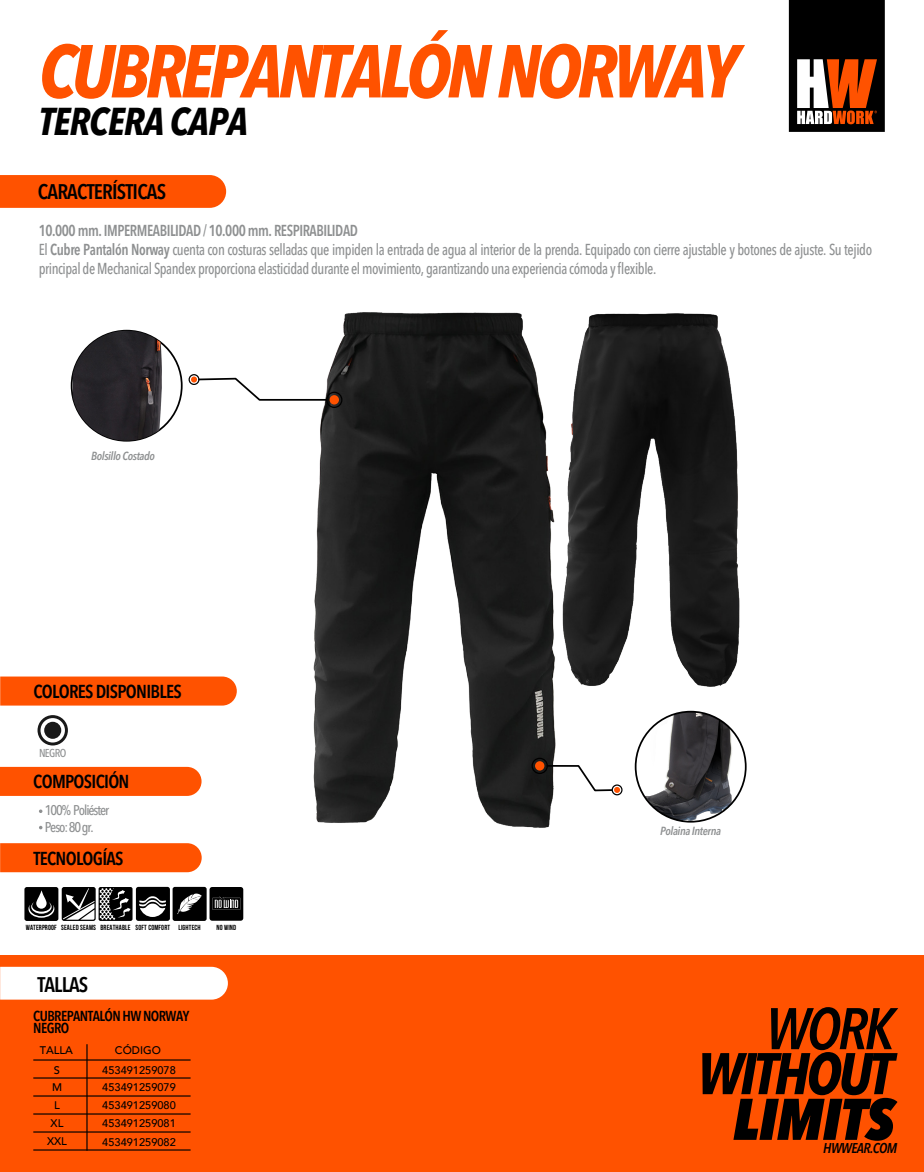
<style>
.page{position:relative;width:924px;height:1172px;background:#fff}
.page>*{position:absolute;margin:0;border:0;box-sizing:border-box;transform-origin:0 0}
.t1{font:italic 700 condensed 74.02px "Avenir Next LT Pro";letter-spacing:-.06em;color:#ff5200}
.t2{font:italic 700 condensed 58.01px "Avenir Next LT Pro";letter-spacing:-.05em;color:#000}
.t3{font:italic 800 condensed 58.01px "Avenir Next LT Pro";letter-spacing:-.01em;color:#000}
.t4{font:italic 600 condensed 58.01px "Avenir Next LT Pro";color:#000}
.t5{font:italic 700 condensed 38.41px "Avenir Next LT Pro";letter-spacing:-.025em;color:#000}
.t6{font:600 condensed 21px "Avenir Next LT Pro";letter-spacing:-.04em;color:#000}
.t7{font:600 condensed 18.55px "Avenir Next LT Pro";letter-spacing:-.04em;color:#000}
.t8{font:500 condensed 15.75px/18.9px "Avenir Next LT Pro";letter-spacing:-.03em;color:#8e9091;scale:.91 1}
.t9{font:600 condensed 14.35px/12.4px "Avenir Next LT Pro";letter-spacing:-.04em;color:#000}
.t10{font:italic 600 condensed 14.09px "Avenir Next LT Pro";letter-spacing:-.04em;color:#000}
.t11{font:500 condensed 14px/16.8px "Avenir Next LT Pro";letter-spacing:-.075em;color:#8e9091}
.t12{font:italic 600 condensed 11.64px "Avenir Next LT Pro";letter-spacing:-.035em;color:#8e9091}
.t13{font:500 condensed 11.38px "Avenir Next LT Pro";letter-spacing:-.05em;color:#8e9091}
.t14{font:500 11.03px/17.8px "Avenir";color:#000;text-align:center}
.t15{font:7.44px "Bebas Neue";letter-spacing:.02em;color:#000}
.t16{font:7.35px "Bebas Neue";letter-spacing:.02em;color:#000}
.s1{font-weight:600}
.s2{font-size:7.35px}
</style>
<div class="page">
<img style="left:708px;top:314px;width:32px;height:373px">
<div style="left:0;top:955px;width:923px;height:216px;background:#ff5200"></div>
<svg style="left:0;top:175px;width:226px;height:33px;background:#ff5505"></svg>
<svg style="left:788px;top:0;width:96px;height:132px;background:#533628"></svg>
<svg style="left:37px;top:715px;width:31px;height:30px"></svg>
<div style="left:44px;top:721px;width:17px;height:17px;background:#191919;border-radius:50%"></div>
<svg style="left:39px;top:809px;width:3px;height:4px"></svg>
<div style="left:0;top:676px;width:154px;height:29px;background:#ff5200"></div>
<div style="left:0;top:767px;width:154px;height:29px;background:#ff5200"></div>
<div style="left:0;top:843px;width:202px;height:29px;background:#ff5200"></div>
<div style="left:0;top:966px;width:228px;height:33px;background:#fff"></div>
<hr style="left:33px;top:1059px;width:157px;height:1px;background:#000">
<hr style="left:33px;top:1077px;width:157px;height:1px;background:#000">
<hr style="left:33px;top:1095px;width:157px;height:1px;background:#000">
<hr style="left:33px;top:1113px;width:157px;height:1px;background:#000">
<hr style="left:33px;top:1131px;width:157px;height:1px;background:#000">
<hr style="left:86px;top:1044px;width:1px;height:106px;background:#000">
<hr style="left:33px;top:1149px;width:157px;height:1px;background:#000">
<img style="left:73px;top:331px;width:81px;height:110px">
<img style="left:154px;top:312px;width:554px;height:516px">
<div style="left:24px;top:887px;width:34px;height:34px;background:#000;border-radius:2px"></div>
<svg style="left:62px;top:887px;width:34px;height:33px"></svg>
<svg style="left:28px;top:888px;width:66px;height:31px"></svg>
<svg style="left:98px;top:887px;width:34px;height:33px"></svg>
<svg style="left:100px;top:888px;width:30px;height:31px"></svg>
<div style="left:172px;top:886px;width:34px;height:34px;background:#000;border-radius:2px"></div>
<svg style="left:177px;top:893px;width:25px;height:21px"></svg>
<div style="left:136px;top:886px;width:34px;height:34px;background:#000;border-radius:2px"></div>
<svg style="left:139px;top:896px;width:27px;height:21px"></svg>
<div style="left:209px;top:887px;width:34px;height:33px;background:#000;border-radius:3px"></div>
<svg style="left:212px;top:896px;width:28px;height:13px"></svg>
<svg style="left:545px;top:764px;width:68px;height:28px"></svg>
<div style="left:611px;top:784px;width:11px;height:11px;border:1px solid #000;border-radius:50%"></div>
<svg style="left:613px;top:787px;width:7px;height:6px"></svg>
<div style="left:531px;top:757px;width:16px;height:17px;border:1px solid #000;border-radius:50%"></div>
<div style="left:535px;top:761px;width:9px;height:9px;background:#ff5200;border-radius:50%"></div>
<div style="left:326px;top:391px;width:16px;height:17px;border:1px solid #000;border-radius:50%"></div>
<div style="left:329px;top:395px;width:10px;height:9px;background:#ff5200;border-radius:50%"></div>
<div style="left:188px;top:374px;width:11px;height:11px;border:1px solid #000;border-radius:50%"></div>
<svg style="left:191px;top:376px;width:137px;height:25px"></svg>
<img style="left:635px;top:711px;width:104px;height:110px">
<div style="left:634px;top:710px;width:112px;height:112px;border:2px solid #000;border-radius:50%"></div>
<h1 class="t1" style="left:39px;top:26px;width:701px">CUBREPANTALÓN NORWAY</h1>
<h3 class="t5" style="left:39px;top:98px;width:211px">TERCERA CAPA</h3>
<h3 class="t6" style="left:38px;top:179px;width:130px">CARACTERÍSTICAS</h3>
<p class="t8" style="left:39px;top:221px;width:917px"><span class="s1">10.000 mm. IMPERMEABILIDAD / 10.000 mm. RESPIRABILIDAD<br></span>El <span class="s1">Cubre Pantalón Norway</span> cuenta con costuras selladas que impiden la entrada de agua al interior de la prenda. Equipado con cierre ajustable y botones de ajuste. Su tejido principal de Mechanical Spandex proporciona elasticidad durante el movimiento, garantizando una experiencia cómoda y flexible.</p>
<p class="t12" style="left:91px;top:448px;width:65px">Bolsillo Costado</p>
<p class="t7" style="left:33px;top:680px;width:150px">COLORES DISPONIBLES</p>
<p class="t13" style="left:39px;top:746px;width:29px">NEGRO</p>
<p class="t7" style="left:33px;top:769px;width:98px">COMPOSICIÓN</p>
<p class="t11" style="left:45px;top:801px;width:66px">100% Poliéster<br>Peso: 80 gr.</p>
<p class="t7" style="left:33px;top:846px;width:92px">TECNOLOGÍAS</p>
<p class="t15" style="left:26px;top:923px;width:176px">WATERPROOF SEALED SEAMS BREATHABLE <span class="s2">SOFT COMFORT LIGHTECH</span></p>
<p class="t16" style="left:216px;top:923px;width:21px">NO WIND</p>
<h3 class="t6" style="left:37px;top:971px;width:53px">TALLAS</h3>
<p class="t9" style="left:33px;top:1009px;width:157px">CUBREPANTALÓN HW NORWAY<br>NEGRO</p>
<p class="t14" style="left:40px;top:1039px;width:35px;line-height:19.9px">TALLA<br>S</p>
<p class="t14" style="left:47px;top:1077px;width:22px">M<br>L<br>XL<br>XXL</p>
<p class="t14" style="left:115px;top:1040px;width:47px">CÓDIGO</p>
<p class="t14" style="left:102px;top:1060px;width:75px">453491259078</p>
<p class="t14" style="left:102px;top:1077px;width:75px">453491259079</p>
<p class="t14" style="left:102px;top:1096px;width:75px">453491259080</p>
<p class="t14" style="left:102px;top:1113px;width:75px">453491259081</p>
<p class="t14" style="left:102px;top:1132px;width:75px">453491259082</p>
<p class="t12" style="left:660px;top:824px;width:62px">Polaina Interna</p>
<h2 class="t4" style="left:765px;top:993px;width:130px">WORK</h2>
<h2 class="t2" style="left:696px;top:1038px;width:197px">WITHOUT</h2>
<h2 class="t3" style="left:732px;top:1083px;width:163px">LIMITS</h2>
<p class="t10" style="left:823px;top:1139px;width:75px">HWWEAR.COM</p>
</div>
